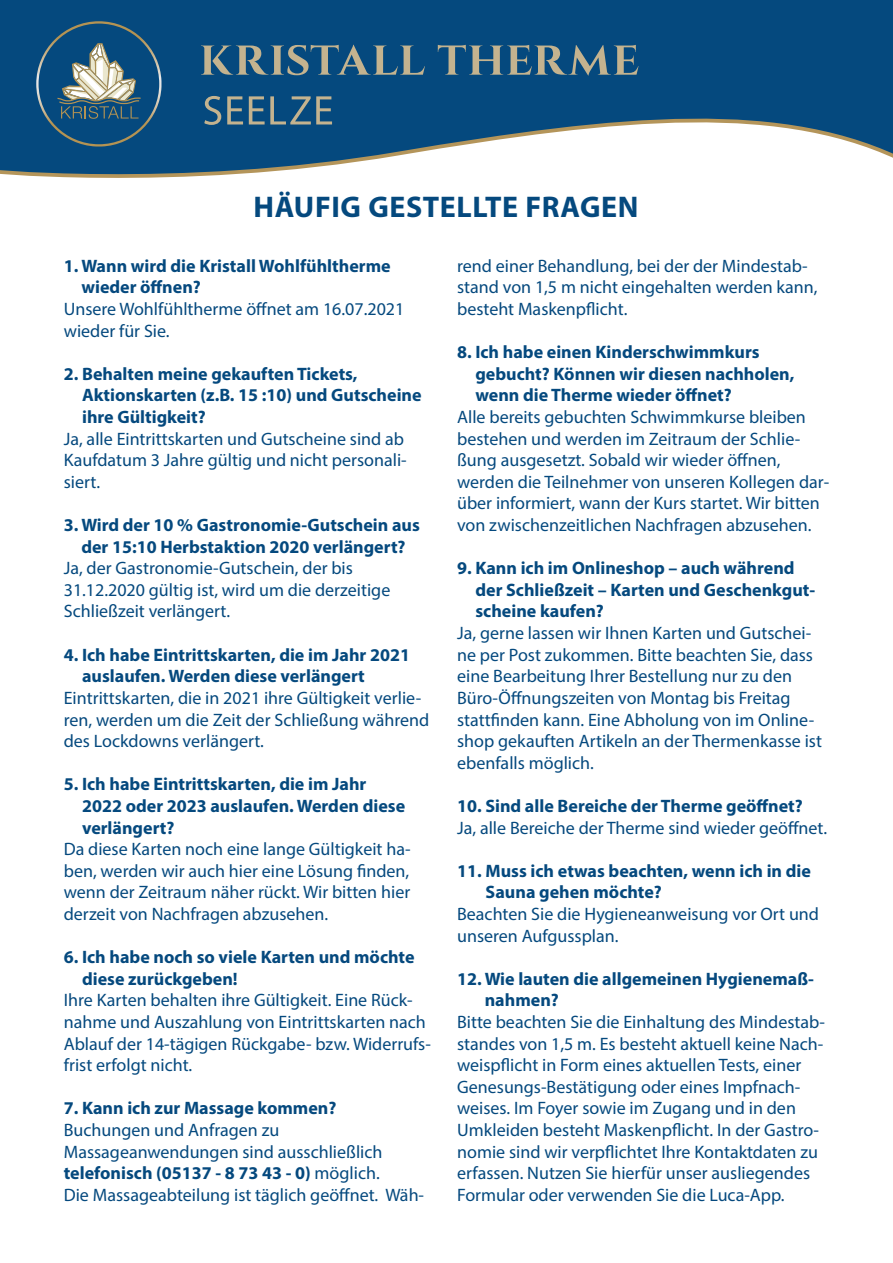
<style>
.page{position:relative;width:893px;height:1263px;background:#fff}
.page>*{position:absolute;margin:0;border:0;box-sizing:border-box;transform-origin:0 0}
.t1{font:700 30px "Myriad Pro";letter-spacing:.02em;color:#05497e}
.t2{font:18px/21.6px "Myriad Pro";color:#05497e}
.t3{font:700 18px/21.6px "Myriad Pro";color:#05497e}
.s1{font-weight:700}
</style>
<div class="page">
<svg style="left:0;top:0;width:893px;height:178px;fill:#05497e"></svg>
<svg style="left:201px;top:45px;width:437px;height:31px;background:#436b83"></svg>
<svg style="left:204px;top:96px;width:128px;height:29px;background:#406983"></svg>
<svg style="left:36px;top:21px;width:125px;height:125px;background:#336484"></svg>
<p class="t1" style="left:253px;top:188px;width:387px">HÄUFIG GESTELLTE FRAGEN</p>
<p class="t3" style="left:81px;top:254px;width:311px;text-indent:-18px">1. Wann wird die Kristall Wohlfühltherme wieder öffnen?</p>
<p class="t2" style="left:64px;top:298px;width:342px">Unsere Wohlfühltherme öffnet am 16.07.2021 wieder für Sie.</p>
<p class="t3" style="left:82px;top:362px;width:341px;text-indent:-18px">2. Behalten meine gekauften Tickets,<br>Aktionskarten (z.B. 15 :10) und Gutscheine ihre Gültigkeit?</p>
<p class="t2" style="left:64px;top:427px;width:344px">Ja, alle Eintrittskarten und Gutscheine sind ab<br>Kaufdatum 3 Jahre gültig und nicht personali&shy;siert.</p>
<p class="t3" style="left:64px;top:514px;width:358px;text-align:center">3. Wird der 10 % Gastronomie-Gutschein aus der 15:10 Herbstaktion 2020 verlängert?</p>
<p class="t2" style="left:64px;top:557px;width:328px">Ja, der Gastronomie-Gutschein, der bis<br>31.12.2020 gültig ist, wird um die derzeitige<br>Schließzeit verlängert.</p>
<p class="t3" style="left:82px;top:643px;width:329px;text-indent:-18px">4. Ich habe Eintrittskarten, die im Jahr 2021 auslaufen. Werden diese verlängert</p>
<p class="t2" style="left:64px;top:687px;width:367px">Eintrittskarten, die in 2021 ihre Gültigkeit verlie&shy;ren, werden um die Zeit der Schließung während des Lockdowns verlängert.</p>
<p class="t3" style="left:82px;top:773px;width:325px;text-indent:-18px">5. Ich habe Eintrittskarten, die im Jahr<br>2022 oder 2023 auslaufen. Werden diese verlängert?</p>
<p class="t2" style="left:64px;top:838px;width:348px;text-align:justify">Da diese Karten noch eine lange Gültigkeit ha&shy;ben, werden wir auch hier eine Lösung finden, wenn der Zeitraum näher rückt. Wir bitten hier derzeit von Nachfragen abzusehen.</p>
<p class="t3" style="left:82px;top:946px;width:334px;text-indent:-18px">6. Ich habe noch so viele Karten und möchte diese zurückgeben!</p>
<p class="t2" style="left:64px;top:989px;width:369px">Ihre Karten behalten ihre Gültigkeit. Eine Rück&shy;nahme und Auszahlung von Eintrittskarten nach Ablauf der 14-tägigen Rückgabe- bzw. Widerrufs&shy;frist erfolgt nicht.</p>
<p class="t3" style="left:64px;top:1097px;width:274px">7. Kann ich zur Massage kommen?</p>
<p class="t2" style="left:64px;top:1119px;width:320px">Buchungen und Anfragen zu<br>Massageanwendungen sind ausschließlich <span class="s1">telefonisch (05137 - 8 73 43 - 0)</span> möglich.</p>
<p class="t2" style="left:64px;top:1183px;width:362px">Die Massageabteilung ist täglich geöffnet. Wäh-</p>
<p class="t2" style="left:457px;top:255px;width:362px">rend einer Behandlung, bei der der Mindestab&shy;stand von 1,5 m nicht eingehalten werden kann, besteht Maskenpflicht.</p>
<p class="t3" style="left:475px;top:341px;width:321px;text-indent:-18px">8. Ich habe einen Kinderschwimmkurs gebucht? Können wir diesen nachholen, wenn die Therme wieder öffnet?</p>
<p class="t2" style="left:457px;top:406px;width:374px">Alle bereits gebuchten Schwimmkurse bleiben bestehen und werden im Zeitraum der Schlie&shy;ßung ausgesetzt. Sobald wir wieder öffnen, werden die Teilnehmer von unseren Kollegen dar&shy;über informiert, wann der Kurs startet. Wir bitten von zwischenzeitlichen Nachfragen abzusehen.</p>
<p class="t3" style="left:475px;top:557px;width:341px;text-indent:-18px">9. Kann ich im Onlineshop – auch während der Schließzeit – Karten und Geschenkgut&shy;scheine kaufen?</p>
<p class="t2" style="left:457px;top:622px;width:366px">Ja, gerne lassen wir Ihnen Karten und Gutschei&shy;ne per Post zukommen. Bitte beachten Sie, dass eine Bearbeitung Ihrer Bestellung nur zu den Büro-Öffnungszeiten von Montag bis Freitag stattfinden kann. Eine Abholung von im Online&shy;shop gekauften Artikeln an der Thermenkasse ist ebenfalls möglich.</p>
<p class="t3" style="left:457px;top:794px;width:347px">10. Sind alle Bereiche der Therme geöffnet?</p>
<p class="t2" style="left:457px;top:816px;width:372px">Ja, alle Bereiche der Therme sind wieder geöffnet.</p>
<p class="t3" style="left:486px;top:859px;width:327px;text-indent:-28px">11. Muss ich etwas beachten, wenn ich in die<br>Sauna gehen möchte?</p>
<p class="t2" style="left:457px;top:903px;width:363px">Beachten Sie die Hygieneanweisung vor Ort und unseren Aufgussplan.</p>
<p class="t3" style="left:485px;top:967px;width:331px;text-indent:-28px">12. Wie lauten die allgemeinen Hygienemaß&shy;nahmen?</p>
<p class="t2" style="left:457px;top:1011px;width:370px">Bitte beachten Sie die Einhaltung des Mindestab&shy;standes von 1,5 m. Es besteht aktuell keine Nach&shy;weispflicht in Form eines aktuellen Tests, einer Genesungs-Bestätigung oder eines Impfnach&shy;weises. Im Foyer sowie im Zugang und in den Umkleiden besteht Maskenpflicht. In der Gastro&shy;nomie sind wir verpflichtet Ihre Kontaktdaten zu erfassen. Nutzen Sie hierfür unser ausliegendes Formular oder verwenden Sie die Luca-App.</p>
</div>
